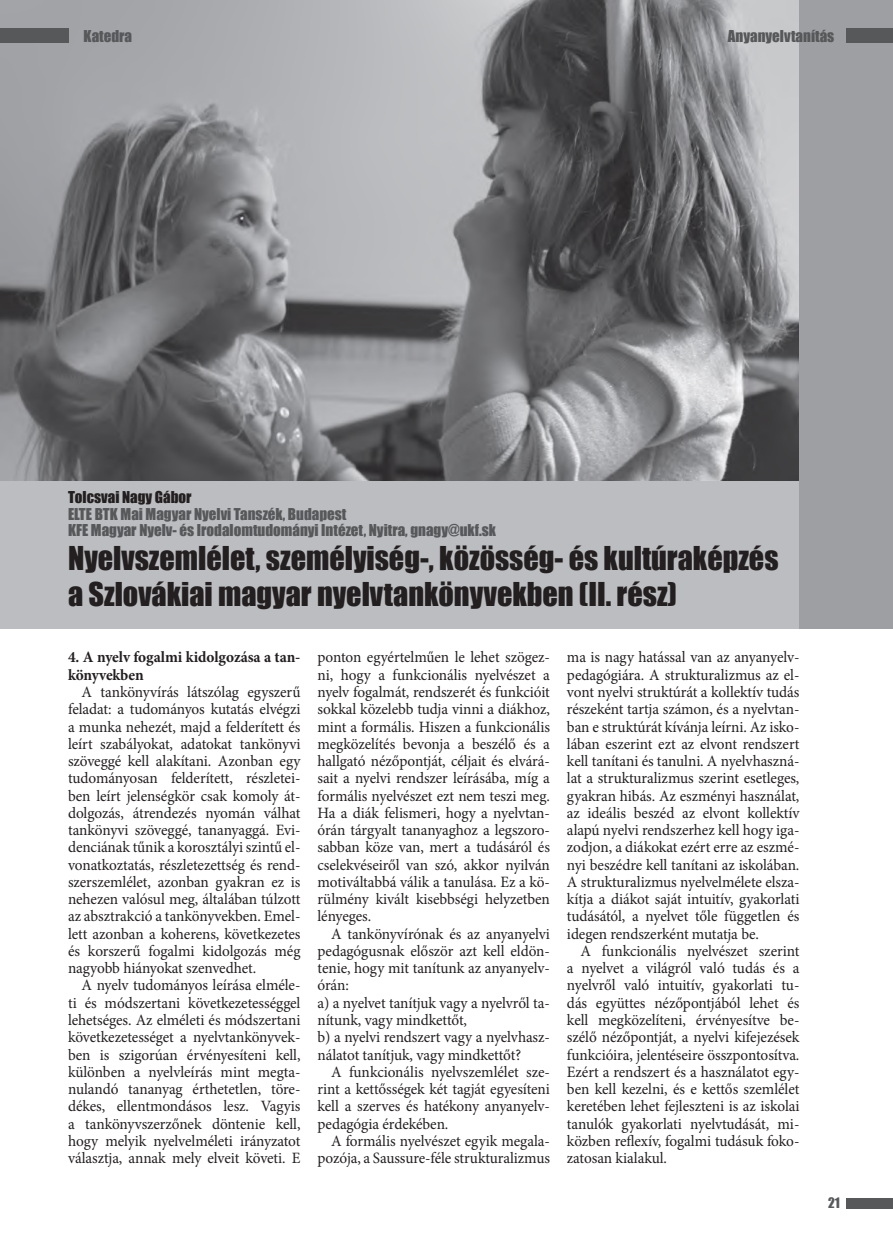
<style>
.page{position:relative;width:893px;height:1234px;background:#fff}
.page>*{position:absolute;margin:0;border:0;box-sizing:border-box;transform-origin:0 0}
.t1{font:30.15px/36.2px "Impact";color:#231f20}
.t2{font:15.75px/17.2px "Minion Pro";letter-spacing:-.005em;color:#231f20;text-align:justify}
.t3{font:700 15.75px/17.2px "Minion Pro";letter-spacing:-.005em;color:#231f20}
.t4{font:15px/16.5px "Impact";color:#57585a}
.t5{font:15px "Impact";color:#231f20}
.t6{font:13.35px "Impact";color:#57585a}
</style>
<div class="page">
<img style="left:0;top:0;width:799px;height:480px">
<div style="left:0;top:480px;width:799px;height:148px;background:#bcbdc0"></div>
<div style="left:799px;top:0;width:94px;height:628px;background:#9d9fa2"></div>
<div style="left:847px;top:28px;width:46px;height:15px;background:#57585a"></div>
<div style="left:847px;top:1197px;width:46px;height:11px;background:#57585a"></div>
<div style="left:0;top:28px;width:68px;height:15px;background:#57585a"></div>
<p class="t4" style="left:84px;top:28px;width:50px">Katedra</p>
<p class="t4" style="left:728px;top:28px;width:108px">Anyanyelvtanítás</p>
<p class="t5" style="left:68px;top:485px;width:125px">Tolcsvai Nagy Gábor</p>
<p class="t4" style="left:68px;top:505px;width:430px">ELTE BTK Mai Magyar Nyelvi Tanszék, Budapest<br>KFE Magyar Nyelv- és Irodalomtudományi Intézet, Nyitra, gnagy@ukf.sk</p>
<h1 class="t1" style="left:68px;top:539px;width:712px">Nyelvszemlélet, személyiség-, közösség- és kultúraképzés a Szlovákiai magyar nyelvtankönyvekben (II. rész)</h1>
<p class="t3" style="left:68px;top:648px;width:234px">4. A nyelv fogalmi kidolgozása a tan&shy;könyvekben</p>
<p class="t2" style="left:68px;top:683px;width:234px;text-indent:14px">A tankönyvírás látszólag egyszerű feladat: a tudományos kutatás elvégzi a munka nehezét, majd a felderített és leírt szabályokat, adatokat tankönyvi szöveggé kell alakítani. Azonban egy tudományosan felderített, részletei&shy;ben leírt jelenségkör csak komoly át&shy;dolgozás, átrendezés nyomán válhat tankönyvi szöveggé, tananyaggá. Evi&shy;denciának tűnik a korosztályi szintű el&shy;vonatkoztatás, részletezettség és rend&shy;szerszemlélet, azonban gyakran ez is nehezen valósul meg, általában túlzott az absztrakció a tankönyvekben. Emel&shy;lett azonban a koherens, következetes és korszerű fogalmi kidolgozás még nagyobb hiányokat szenvedhet.</p>
<p class="t2" style="left:68px;top:976px;width:234px;text-indent:14px">A nyelv tudományos leírása elméle&shy;ti és módszertani következetességgel lehetséges. Az elméleti és módszertani következetességet a nyelvtankönyvek&shy;ben is szigorúan érvényesíteni kell, különben a nyelvleírás mint megta&shy;nulandó tananyag érthetetlen, töre&shy;dékes, ellentmondásos lesz. Vagyis a tankönyvszerzőnek döntenie kell, hogy melyik nyelvelméleti irányzatot választja, annak mely elveit követi. E</p>
<p class="t2" style="left:317px;top:648px;width:234px">ponton egyértelműen le lehet szögez&shy;ni, hogy a funkcionális nyelvészet a nyelv fogalmát, rendszerét és funkcióit sokkal közelebb tudja vinni a diákhoz, mint a formális. Hiszen a funkcionális megközelítés bevonja a beszélő és a hallgató nézőpontját, céljait és elvárá&shy;sait a nyelvi rendszer leírásába, míg a formális nyelvészet ezt nem teszi meg.<br>Ha a diák felismeri, hogy a nyelvtan&shy;órán tárgyalt tananyaghoz a legszoro&shy;sabban köze van, mert a tudásáról és cselekvéseiről van szó, akkor nyilván motiváltabbá válik a tanulása. Ez a kö&shy;rülmény kivált kisebbségi helyzetben lényeges.</p>
<p class="t2" style="left:317px;top:924px;width:234px;text-align:left;text-indent:14px">A tankönyvírónak és az anyanyelvi pedagógusnak először azt kell eldön&shy;tenie, hogy mit tanítunk az anyanyelv&shy;órán:<br>a) a nyelvet tanítjuk vagy a nyelvről ta&shy;nítunk, vagy mindkettőt,<br>b) a nyelvi rendszert vagy a nyelvhasz&shy;nálatot tanítjuk, vagy mindkettőt?</p>
<p class="t2" style="left:317px;top:1062px;width:234px;text-indent:14px">A funkcionális nyelvszemlélet sze&shy;rint a kettősségek két tagját egyesíteni kell a szerves és hatékony anyanyelv&shy;pedagógia érdekében.</p>
<p class="t2" style="left:317px;top:1131px;width:234px;text-align:right">A formális nyelvészet egyik megala&shy;pozója, a Saussure-féle strukturalizmus</p>
<p class="t2" style="left:567px;top:648px;width:234px">ma is nagy hatással van az anyanyelv&shy;pedagógiára. A strukturalizmus az el&shy;vont nyelvi struktúrát a kollektív tudás részeként tartja számon, és a nyelvtan&shy;ban e struktúrát kívánja leírni. Az isko&shy;lában eszerint ezt az elvont rendszert kell tanítani és tanulni. A nyelvhaszná&shy;lat a strukturalizmus szerint esetleges, gyakran hibás. Az eszményi használat, az ideális beszéd az elvont kollektív alapú nyelvi rendszerhez kell hogy iga&shy;zodjon, a diákokat ezért erre az eszmé&shy;nyi beszédre kell tanítani az iskolában.<br>A strukturalizmus nyelvelmélete elsza&shy;kítja a diákot saját intuitív, gyakorlati tudásától, a nyelvet tőle független és idegen rendszerként mutatja be.</p>
<p class="t2" style="left:567px;top:942px;width:234px;text-indent:14px">A funkcionális nyelvészet szerint a nyelvet a világról való tudás és a nyelvről való intuitív, gyakorlati tu&shy;dás együttes nézőpontjából lehet és kell megközelíteni, érvényesítve be&shy;szélő nézőpontját, a nyelvi kifejezések funkcióira, jelentéseire összpontosítva.<br>Ezért a rendszert és a használatot egy&shy;ben kell kezelni, és e kettős szemlélet keretében lehet fejleszteni is az iskolai tanulók gyakorlati nyelvtudását, mi&shy;közben reflexív, fogalmi tudásuk foko&shy;zatosan kialakul.</p>
<p class="t6" style="left:828px;top:1192px;width:13px">21</p>
</div>
